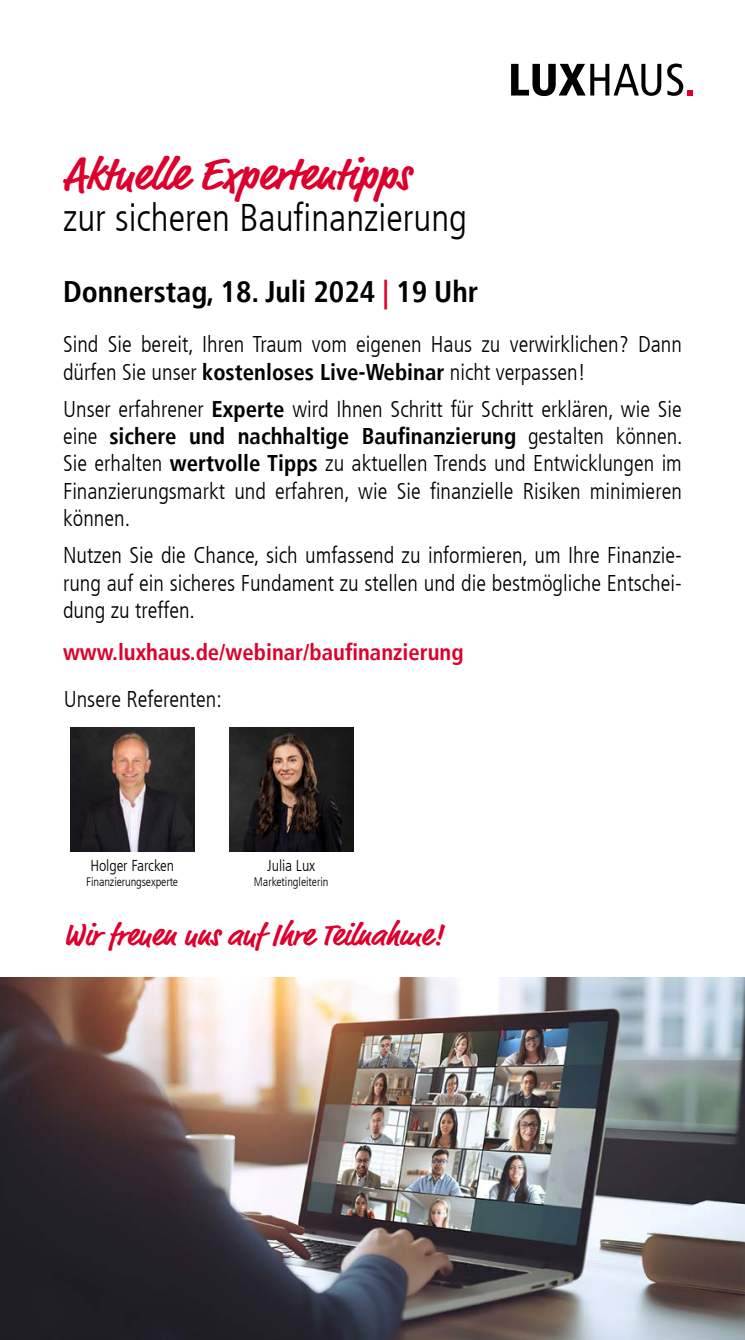
<style>
.page{position:relative;width:745px;height:1340px;background:#fff}
.page>*{position:absolute;margin:0;border:0;box-sizing:border-box;transform-origin:0 0}
.t1{font:700 45.5px "Market Pro";color:#dd002c}
.t2{font:300 condensed 38.5px "Frutiger LT";color:#000}
.t3{font:700 31.5px "Market Offc";color:#dd002c}
.t4{font:700 condensed 29.75px "Frutiger LT";color:#000}
.t5{font:300 condensed 22.75px/27.3px "Frutiger LT";color:#000;text-align:justify}
.t6{font:700 condensed 22.75px "Frutiger LT";color:#dd002c}
.t7{font:300 condensed 15.75px "Frutiger LT";letter-spacing:-.005em;color:#000}
.t8{font:300 condensed 12.25px "Frutiger LT";letter-spacing:-.01em;color:#000}
.s1{color:#dd002c}
.s2{font-weight:700}
</style>
<div class="page">
<svg style="left:511px;top:64px;width:181px;height:32px"></svg>
<img style="left:70px;top:727px;width:124px;height:124px">
<img style="left:229px;top:727px;width:124px;height:124px">
<img style="left:0;top:977px;width:744px;height:362px">
<h1 class="t1" style="left:63px;top:142px;width:348px">Aktuelle Expertentipps</h1>
<h2 class="t2" style="left:63px;top:196px;width:405px">zur sicheren Baufinanzierung</h2>
<h3 class="t4" style="left:63px;top:274px;width:416px">Donnerstag, 18. Juli 2024 <span class="s1">|</span> 19 Uhr</h3>
<p class="t5" style="left:63px;top:331px;width:620px">Sind Sie bereit, Ihren Traum vom eigenen Haus zu verwirklichen? Dann dürfen Sie unser <span class="s2">kostenloses Live-Webinar</span> nicht verpassen!</p>
<p class="t5" style="left:63px;top:395px;width:620px">Unser erfahrener <span class="s2">Experte</span> wird Ihnen Schritt für Schritt erklären, wie Sie eine <span class="s2">sichere und nachhaltige Baufinanzierung</span> gestalten können.<br>Sie erhalten <span class="s2">wertvolle Tipps</span> zu aktuellen Trends und Entwicklungen im Finanzierungsmarkt und erfahren, wie Sie finanzielle Risiken minimieren können.</p>
<p class="t5" style="left:63px;top:542px;width:620px">Nutzen Sie die Chance, sich umfassend zu informieren, um Ihre Finanzie&shy;rung auf ein sicheres Fundament zu stellen und die bestmögliche Entschei&shy;dung zu treffen.</p>
<p class="t6" style="left:63px;top:638px;width:402px">www.luxhaus.de/webinar/baufinanzierung</p>
<p class="t5" style="left:64px;top:685px;width:159px">Unsere Referenten:</p>
<p class="t7" style="left:267px;top:856px;width:50px">Julia Lux</p>
<p class="t8" style="left:254px;top:874px;width:76px">Marketingleiterin</p>
<h3 class="t3" style="left:63px;top:915px;width:381px">Wir freuen uns auf Ihre Teilnahme!</h3>
<p class="t7" style="left:90px;top:856px;width:85px">Holger Farcken</p>
<p class="t8" style="left:86px;top:874px;width:93px">Finanzierungsexperte</p>
</div>
